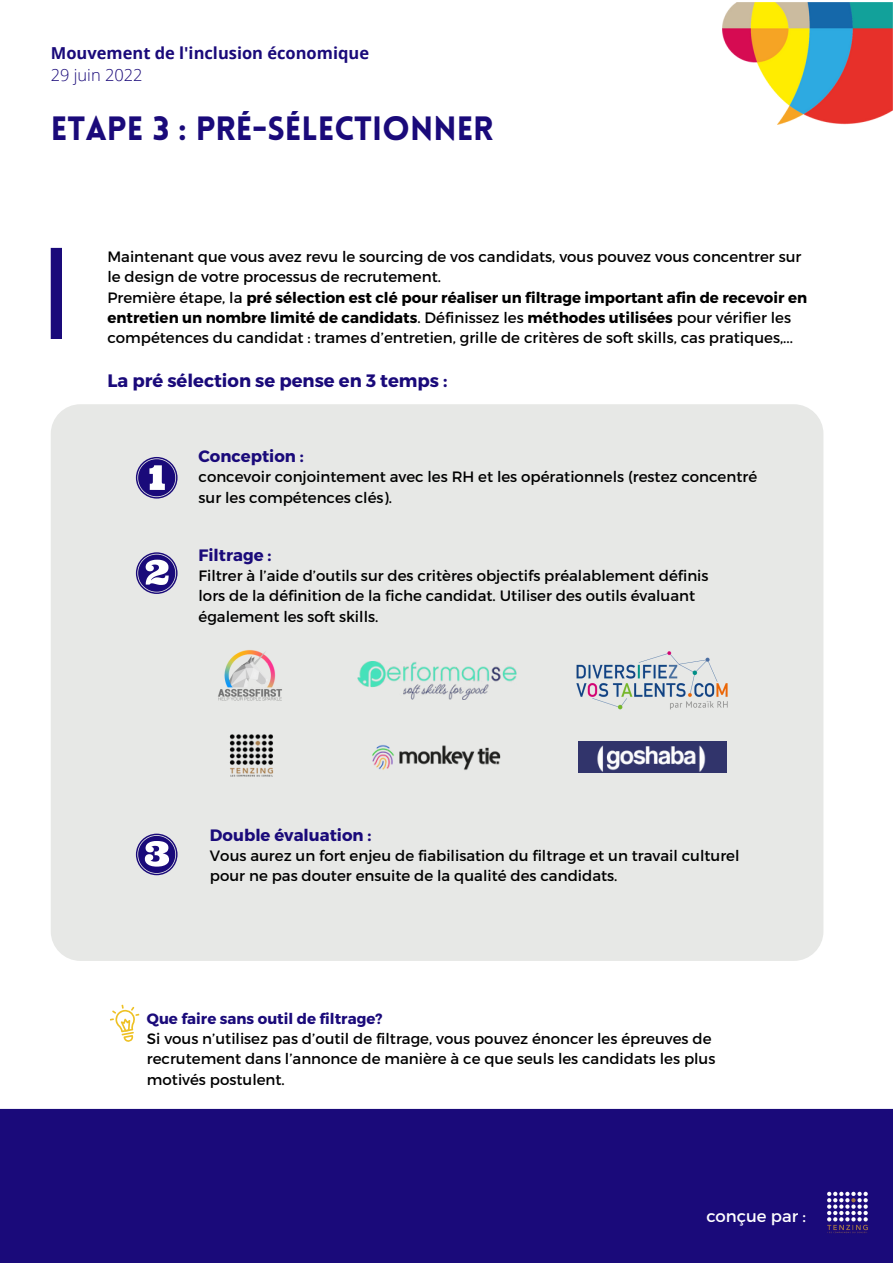
<style>
.page{position:relative;width:893px;height:1264px;background:#fff}
.page>*{position:absolute;margin:0;border:0;box-sizing:border-box;transform-origin:0 0}
.t1{font:900 33px "Lovelo";color:#1a0a7a}
.t2{font:700 18px "Montserrat";color:#1a0a7a}
.t3{font:700 16.5px "Montserrat";color:#1a0a7a}
.t4{font:700 16.5px "Open Sans";color:#1a0a7a}
.t5{font:300 16.5px "Open Sans";color:#1a0a7a}
.t6{font:16.5px "Montserrat";color:#fff}
.t7{font:15px/20.2px "Montserrat";color:#000}
.t8{font:700 15px "Montserrat";color:#1a0a7a}
.s1{font-weight:700}
</style>
<div class="page">
<img style="left:722px;top:3px;width:170px;height:121px">
<svg style="left:110px;top:1004px;width:30px;height:38px"></svg>
<div style="left:51px;top:404px;width:772px;height:556px;background:#e7e8e6;border-radius:30px"></div>
<svg style="left:136px;top:457px;width:41px;height:41px"></svg>
<svg style="left:136px;top:552px;width:41px;height:42px"></svg>
<svg style="left:136px;top:833px;width:41px;height:42px"></svg>
<img style="left:218px;top:650px;width:64px;height:51px">
<img style="left:357px;top:661px;width:160px;height:38px">
<img style="left:576px;top:651px;width:152px;height:59px">
<img style="left:372px;top:745px;width:129px;height:25px">
<div style="left:578px;top:741px;width:148px;height:31px;background:#31346b"></div>
<img style="left:595px;top:745px;width:114px;height:28px">
<div style="left:0;top:1108px;width:892px;height:154px;background:#1a0a7a"></div>
<div style="left:51px;top:248px;width:11px;height:91px;background:#1a0a7a"></div>
<img style="left:821px;top:1186px;width:52px;height:52px">
<img style="left:229px;top:734px;width:45px;height:43px">
<p class="t4" style="left:51px;top:41px;width:319px">Mouvement de l'inclusion économique</p>
<p class="t5" style="left:51px;top:64px;width:93px">29 juin 2022</p>
<h1 class="t1" style="left:51px;top:115px;width:444px">ETAPE 3 : PRÉ-SÉLECTIONNER</h1>
<p class="t7" style="left:107px;top:246px;width:701px">Maintenant que vous avez revu le sourcing de vos candidats, vous pouvez vous concentrer sur le design de votre processus de recrutement.<br>Première étape, la <span class="s1">pré sélection est clé pour réaliser un filtrage important afin de recevoir en entretien un nombre limité de candidats</span>. Définissez les <span class="s1">méthodes utilisées</span> pour vérifier les compétences du candidat : trames d’entretien, grille de critères de soft skills, cas pratiques,...</p>
<p class="t2" style="left:107px;top:369px;width:341px">La pré sélection se pense en 3 temps :</p>
<p class="t3" style="left:198px;top:445px;width:107px">Conception :</p>
<p class="t7" style="left:198px;top:466px;width:560px">concevoir conjointement avec les RH et les opérationnels (restez concentré sur les compétences clés).</p>
<p class="t3" style="left:198px;top:544px;width:74px">Filtrage :</p>
<p class="t7" style="left:198px;top:565px;width:511px">Filtrer à l’aide d’outils sur des critères objectifs préalablement définis lors de la définition de la fiche candidat. Utiliser des outils évaluant également les soft skills.</p>
<p class="t3" style="left:210px;top:824px;width:163px">Double évaluation :</p>
<p class="t7" style="left:210px;top:844px;width:531px">Vous aurez un fort enjeu de fiabilisation du filtrage et un travail culturel pour ne pas douter ensuite de la qualité des candidats.</p>
<p class="t8" style="left:147px;top:1008px;width:237px">Que faire sans outil de filtrage?</p>
<p class="t7" style="left:147px;top:1027px;width:570px">Si vous n’utilisez pas d’outil de filtrage, vous pouvez énoncer les épreuves de recrutement dans l’annonce de manière à ce que seuls les candidats les plus motivés postulent.</p>
<p class="t6" style="left:706px;top:1205px;width:101px">conçue par :</p>
</div>
